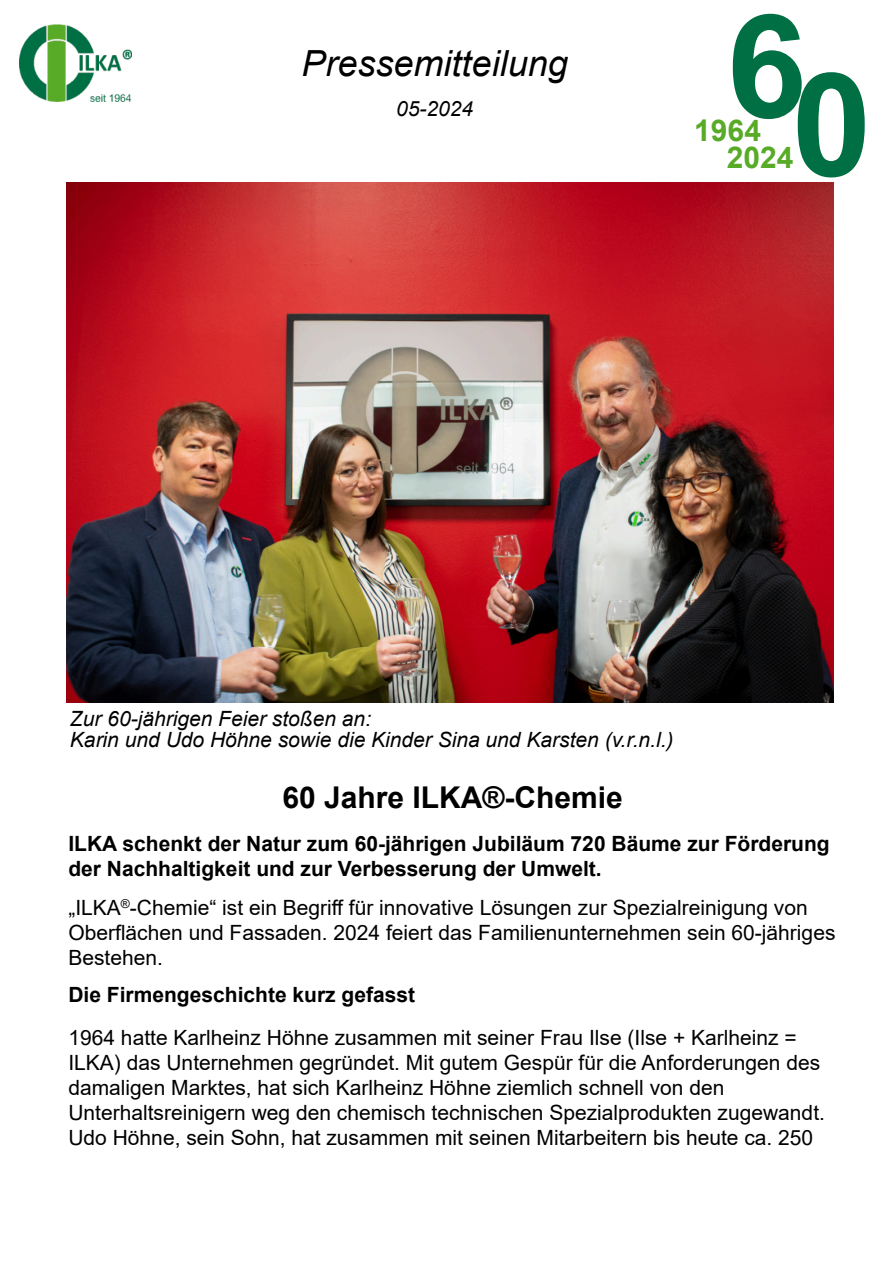
<style>
.page{position:relative;width:893px;height:1263px;background:#fff}
.page>*{position:absolute;margin:0;border:0;box-sizing:border-box;transform-origin:0 0}
.t1{font:700 144px "Arial";color:#006f43}
.t2{font:italic 36px "Arial";color:#000}
.t3{font:700 30px "Arial";color:#000}
.t4{font:700 30px "Arial";color:#58ab27}
.t5{font:21px "Arial";color:#000}
.t6{font:700 21px "Arial";color:#000}
.t7{font:italic 21px "Arial";color:#000}
.t8{font:12.3px "Arial";color:#000}
</style>
<div class="page">
<img style="left:20px;top:25px;width:111px;height:77px">
<img style="left:67px;top:183px;width:766px;height:519px">
<p class="t2" style="left:302px;top:50px;width:268px">Pressemitteilung</p>
<p class="t7" style="left:396px;top:101px;width:79px">05-2024</p>
<p class="t1" style="left:727px;top:12px;width:82px">6</p>
<p class="t4" style="left:694px;top:120px;width:68px">1964</p>
<p class="t4" style="left:727px;top:146px;width:68px">2024</p>
<p class="t1" style="left:792px;top:71px;width:82px">0</p>
<p class="t7" style="left:70px;top:710px;width:303px">Zur 60-jährigen Feier stoßen an:</p>
<p class="t7" style="left:70px;top:732px;width:605px">Karin und Udo Höhne sowie die Kinder Sina und Karsten (v.r.n.l.)</p>
<p class="t3" style="left:282px;top:786px;width:342px">60 Jahre ILKA®-Chemie</p>
<p class="t6" style="left:68px;top:835px;width:763px">ILKA schenkt der Natur zum 60-jährigen Jubiläum 720 Bäume zur Förderung</p>
<p class="t6" style="left:68px;top:860px;width:535px">der Nachhaltigkeit und zur Verbesserung der Umwelt.</p>
<p class="t5" style="left:68px;top:900px;width:741px">„ILKA -Chemie“ ist ein Begriff für innovative Lösungen zur Spezialreinigung von</p>
<p class="t8" style="left:121px;top:899px;width:11px">®</p>
<p class="t5" style="left:68px;top:925px;width:769px">Oberflächen und Fassaden. 2024 feiert das Familienunternehmen sein 60-jähriges</p>
<p class="t5" style="left:68px;top:950px;width:96px">Bestehen.</p>
<p class="t6" style="left:68px;top:987px;width:348px">Die Firmengeschichte kurz gefasst</p>
<p class="t5" style="left:68px;top:1030px;width:730px">1964 hatte Karlheinz Höhne zusammen mit seiner Frau Ilse (Ilse + Karlheinz =</p>
<p class="t5" style="left:68px;top:1055px;width:753px">ILKA) das Unternehmen gegründet. Mit gutem Gespür für die Anforderungen des</p>
<p class="t5" style="left:68px;top:1079px;width:658px">damaligen Marktes, hat sich Karlheinz Höhne ziemlich schnell von den</p>
<p class="t5" style="left:68px;top:1104px;width:758px">Unterhaltsreinigern weg den chemisch technischen Spezialprodukten zugewandt.</p>
<p class="t5" style="left:68px;top:1129px;width:746px">Udo Höhne, sein Sohn, hat zusammen mit seinen Mitarbeitern bis heute ca. 250</p>
</div>
